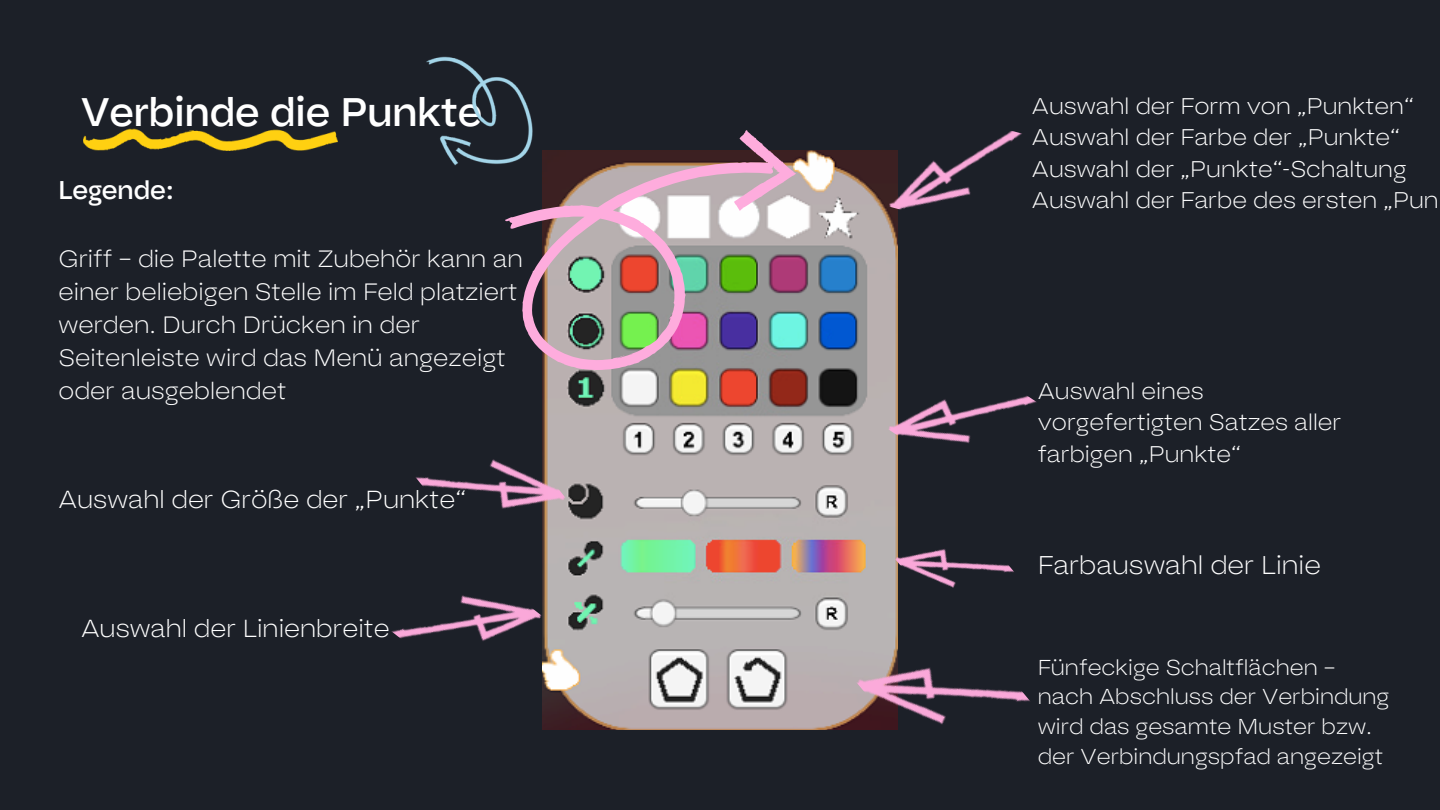
<style>
.page{position:relative;width:1440px;height:810px;background:#1c2028}
.page>*{position:absolute;margin:0;border:0;box-sizing:border-box;transform-origin:0 0}
.t1{font:39.8px "Bauziet Norm Medium";color:#fff}
.t2{font:300 expanded 25.6px "Bauziet";color:#fff}
.t3{font:25.6px "Bauziet Norm Medium";color:#fff}
.t4{font:300 expanded 24.6px "Bauziet";color:#fff}
.t5{font:300 expanded 23.6px/33px "Bauziet";color:#fff}
.t6{font:300 expanded 22.6px/31.5px "Bauziet";color:#fff}
.t7{font:300 expanded 21.5px/29.6px "Bauziet";color:#fff}
</style>
<div class="page">
<img style="left:542px;top:150px;width:356px;height:579px">
<img style="left:880px;top:131px;width:142px;height:104px">
<img style="left:880px;top:336px;width:157px;height:154px">
<img style="left:890px;top:499px;width:124px;height:97px">
<img style="left:849px;top:596px;width:181px;height:134px">
<img style="left:415px;top:413px;width:156px;height:156px">
<img style="left:391px;top:547px;width:158px;height:157px">
<img style="left:83px;top:129px;width:255px;height:21px">
<img style="left:426px;top:56px;width:30px;height:110px">
<svg style="left:456px;top:58px;width:345px;height:355px"></svg>
<p class="t1" style="left:81px;top:86px;width:403px">Verbinde die Punkte</p>
<p class="t3" style="left:59px;top:173px;width:117px">Legende:</p>
<p class="t5" style="left:59px;top:242px;width:466px">Griff – die Palette mit Zubehör kann an einer beliebigen Stelle im Feld platziert werden. Durch Drücken in der Seitenleiste wird das Menü angezeigt oder ausgeblendet</p>
<p class="t4" style="left:59px;top:483px;width:409px">Auswahl der Größe der „Punkte“</p>
<p class="t4" style="left:81px;top:612px;width:310px">Auswahl der Linienbreite</p>
<p class="t6" style="left:1032px;top:89px;width:408px">Auswahl der Form von „Punkten“<br>Auswahl der Farbe der „Punkte“<br>Auswahl der „Punkte“-Schaltung<br>Auswahl der Farbe des ersten „Pun</p>
<h1 class="t6" style="left:1038px;top:374px;width:305px">Auswahl eines vorgefertigten Satzes aller farbigen „Punkte“</h1>
<p class="t2" style="left:1038px;top:548px;width:285px">Farbauswahl der Linie</p>
<p class="t7" style="left:1038px;top:652px;width:353px">Fünfeckige Schaltflächen – nach Abschluss der Verbindung wird das gesamte Muster bzw. der Verbindungspfad angezeigt</p>
</div>
